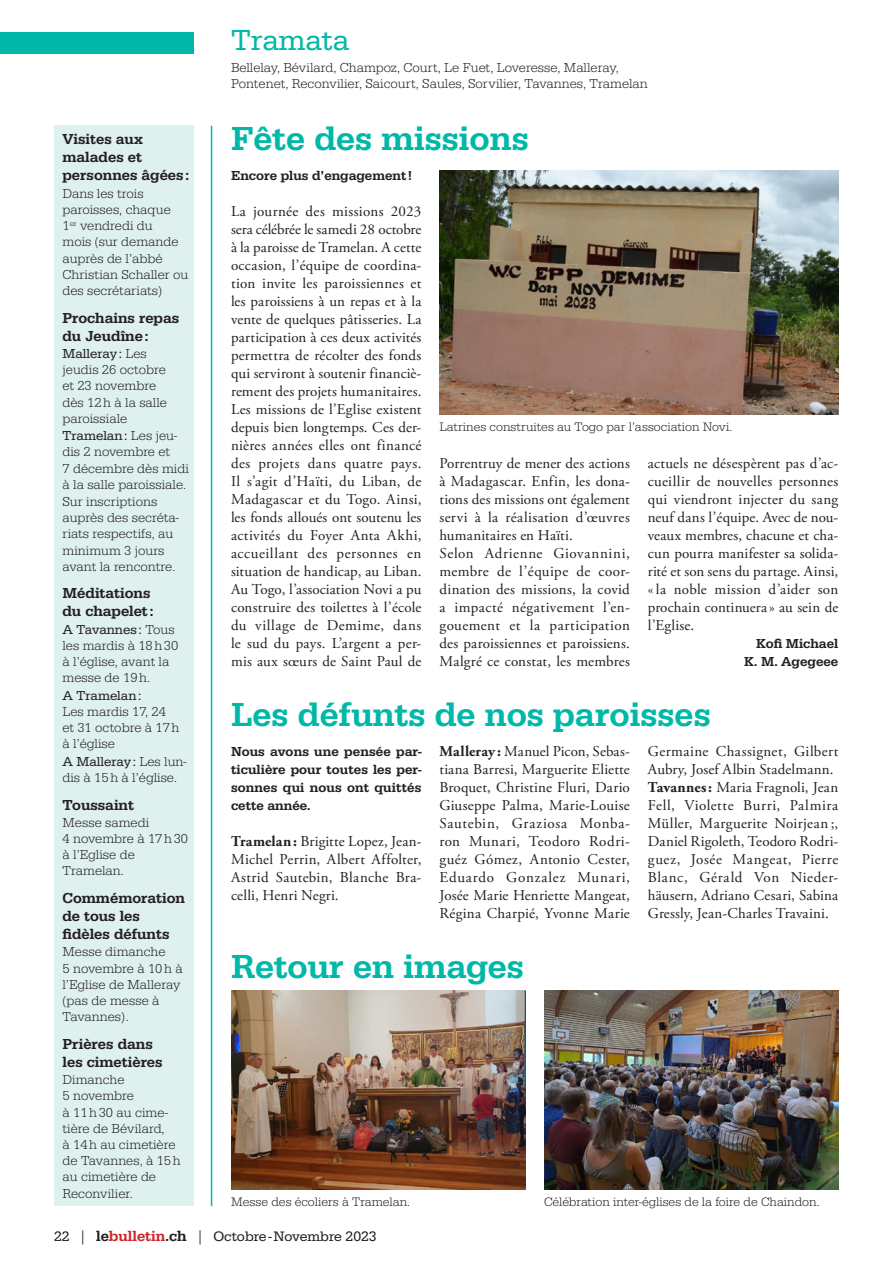
<style>
.page{position:relative;width:893px;height:1263px;background:#fff}
.page>*{position:absolute;margin:0;border:0;box-sizing:border-box;transform-origin:0 0}
.Titre{font:500 34.5px "Serifa";color:#00b8a7}
.t1{font:30px "Serifa";color:#00b8a7}
.Texte_base{font:15px/18px "Adobe Garamond Pro";letter-spacing:.015em;color:#231f20;text-align:justify}
.Titre_colonne{font:500 15px/18px "Serifa";color:#231f20}
.t2{font:14.25px "Serifa";color:#231f20}
.Texte_colonne{font:300 13.5px/16.2px "Serifa";color:#231f20}
.Chapô{font:500 13.5px/18px "Serifa";letter-spacing:.005em;color:#231f20;text-align:justify}
.Signature{font:500 13.5px/18px "Serifa";color:#231f20;text-align:right}
.Légende{font:300 12.75px "Serifa";color:#231f20}
.s1{font-weight:400}
.s2{font-weight:700}
.s3{font-family:"Adobe Garamond Pro"}
.s4{font-weight:500;font-size:15px}
.s5{font-weight:500;font-size:15px;color:#d1232a}
</style>
<div class="page">
<div style="left:0;top:33px;width:193px;height:21px;background:#00b8a7"></div>
<hr style="left:211px;top:126px;width:1px;height:1080px;background:#00b8a7">
<div style="left:54px;top:126px;width:139px;height:1080px;background:#dff1ef"></div>
<img style="left:439px;top:171px;width:400px;height:243px">
<img style="left:544px;top:990px;width:294px;height:199px">
<img style="left:231px;top:990px;width:294px;height:199px">
<p class="Titre_colonne" style="left:63px;top:130px;width:128px">Visites aux malades et personnes âgées :</p>
<p class="Texte_colonne" style="left:63px;top:185px;width:127px">Dans les trois paroisses, chaque<br>1<sup>er</sup> vendredi du<br>mois (sur demande auprès de l’abbé<br>Christian Schaller ou des secrétariats)</p>
<p class="Titre_colonne" style="left:63px;top:309px;width:118px">Prochains repas du Jeudîne :</p>
<p class="Texte_colonne" style="left:63px;top:345px;width:106px"><span class="s1">Malleray :</span> Les jeudis 26 octobre et 23 novembre dès 12 h à la salle paroissiale</p>
<p class="Texte_colonne" style="left:63px;top:428px;width:128px"><span class="s1">Tramelan :</span> Les jeu&shy;dis 2 novembre et<br>7 décembre dès midi à la salle paroissiale.</p>
<p class="Texte_colonne" style="left:63px;top:494px;width:118px">Sur inscriptions auprès des secréta&shy;riats respectifs, au minimum 3 jours avant la rencontre.</p>
<p class="Titre_colonne" style="left:63px;top:584px;width:92px">Méditations du chapelet :</p>
<p class="Texte_colonne" style="left:63px;top:621px;width:117px"><span class="s1">A Tavannes :</span> Tous les mardis à 18 h 30 à l’église, avant la messe de 19 h.</p>
<p class="Texte_colonne" style="left:63px;top:687px;width:118px"><span class="s1">A Tramelan :<br></span>Les mardis 17, 24 et 31 octobre à 17 h à l’église</p>
<p class="Texte_colonne" style="left:63px;top:753px;width:125px"><span class="s1">A Malleray :</span> Les lun&shy;dis à 15 h à l’église.</p>
<p class="Titre_colonne" style="left:63px;top:795px;width:73px">Toussaint</p>
<p class="Texte_colonne" style="left:63px;top:814px;width:127px">Messe samedi<br>4 novembre à 17 h 30 à l’Eglise de<br>Tramelan.</p>
<p class="Titre_colonne" style="left:63px;top:889px;width:124px">Commémoration de tous les fidèles défunts</p>
<p class="Texte_colonne" style="left:63px;top:944px;width:122px">Messe dimanche<br>5 novembre à 10 h à l’Eglise de Malleray (pas de messe à<br>Tavannes).</p>
<p class="Titre_colonne" style="left:63px;top:1035px;width:102px">Prières dans les cimetières</p>
<p class="Texte_colonne" style="left:63px;top:1072px;width:120px">Dimanche<br>5 novembre<br>à 11 h 30 au cime&shy;tière de Bévilard,<br>à 14 h au cimetière de Tavannes, à 15 h au cimetière de<br>Reconvilier.</p>
<h2 class="t1" style="left:231px;top:23px;width:120px">Tramata</h2>
<p class="Texte_colonne" style="left:231px;top:59px;width:418px">Bellelay, Bévilard, Champoz, Court, Le Fuet, Loveresse, Malleray,<br>Pontenet, Reconvilier, Saicourt, Saules, Sorvilier, Tavannes, Tramelan</p>
<p class="Titre" style="left:231px;top:118px;width:299px">Fête des missions</p>
<p class="Chapô" style="left:231px;top:166px;width:182px">Encore plus d’engagement !</p>
<p class="Texte_base" style="left:231px;top:203px;width:192px">La journée des missions 2023 sera célébrée le samedi 28 octobre à la paroisse de Tramelan. A cette occasion, l’équipe de coordina&shy;tion invite les paroissiennes et les paroissiens à un repas et à la vente de quelques pâtisseries. La participation à ces deux activités permettra de récolter des fonds qui serviront à soutenir financiè&shy;rement des projets humanitaires.</p>
<p class="Texte_base" style="left:231px;top:401px;width:192px">Les missions de l’Eglise existent depuis bien longtemps. Ces der&shy;nières années elles ont financé des projets dans quatre pays.<br>Il s’agit d’Haïti, du Liban, de Madagascar et du Togo. Ainsi, les fonds alloués ont soutenu les activités du Foyer Anta Akhi, accueillant des personnes en situation de handicap, au Liban.<br>Au Togo, l’association Novi a pu construire des toilettes à l’école du village de Demime, dans le sud du pays. L’argent a per&shy;mis aux sœurs de Saint Paul de</p>
<p class="Légende" style="left:439px;top:420px;width:294px">Latrines construites au Togo par l’association Novi.</p>
<p class="Texte_base" style="left:439px;top:455px;width:192px">Porrentruy de mener des actions à Madagascar. Enfin, les dona&shy;tions des missions ont également servi à la réalisation d’œuvres humanitaires en Haïti.</p>
<p class="Texte_base" style="left:439px;top:545px;width:192px">Selon Adrienne Giovannini, membre de l’équipe de coor&shy;dination des missions, la covid a impacté négativement l’en&shy;gouement et la participation des paroissiennes et paroissiens.<br>Malgré ce constat, les membres</p>
<p class="Texte_base" style="left:648px;top:455px;width:192px">actuels ne désespèrent pas d’ac&shy;cueillir de nouvelles personnes qui viendront injecter du sang neuf dans l’équipe. Avec de nou&shy;veaux membres, chacune et cha&shy;cun pourra manifester sa solida&shy;rité et son sens du partage. Ainsi, «la noble mission d’aider son prochain continuera » au sein de l’Eglise.</p>
<p class="Signature" style="left:744px;top:634px;width:96px">Kofi Michael<br>K. M. Agegeee</p>
<p class="Titre" style="left:231px;top:694px;width:481px">Les défunts de nos paroisses</p>
<p class="Chapô" style="left:231px;top:742px;width:192px">Nous avons une pensée par&shy;ticulière pour toutes les per&shy;sonnes qui nous ont quittés cette année.</p>
<p class="Texte_base" style="left:231px;top:833px;width:192px"><span class="s2">Tramelan:</span> Brigitte Lopez, Jean-Michel Perrin, Albert Affolter, Astrid Sautebin, Blanche Bra&shy;celli, Henri Negri.</p>
<p class="Texte_base" style="left:439px;top:743px;width:192px"><span class="s2">Malleray :</span> Manuel Picon, Sebas&shy;tiana Barresi, Marguerite Eliette Broquet, Christine Fluri, Dario Giuseppe Palma, Marie-Louise Sautebin, Graziosa Monba&shy;ron Munari, Teodoro Rodri&shy;guéz Gómez, Antonio Cester, Eduardo Gonzalez Munari, Josée Marie Henriette Mangeat, Régina Charpié, Yvonne Marie</p>
<p class="Texte_base" style="left:648px;top:743px;width:192px">Germaine Chassignet, Gilbert<br>Aubry, Josef Albin Stadelmann.</p>
<p class="Texte_base" style="left:648px;top:779px;width:192px"><span class="s2">Tavannes:</span> Maria Fragnoli, Jean Fell, Violette Burri, Palmira Müller, Marguerite Noirjean ;, Daniel Rigoleth, Teodoro Rodri&shy;guez, Josée Mangeat, Pierre Blanc, Gérald Von Nieder&shy;häusern, Adriano Cesari, Sabina Gressly, Jean-Charles Travaini.</p>
<p class="Titre" style="left:231px;top:946px;width:294px">Retour en images</p>
<p class="Légende" style="left:231px;top:1195px;width:180px">Messe des écoliers à Tramelan.</p>
<p class="Légende" style="left:544px;top:1195px;width:277px">Célébration inter-églises de la foire de Chaindon.</p>
<p class="t2" style="left:54px;top:1228px;width:324px">22 <span class="s3">|</span> <span class="s4">le</span><span class="s5">bulletin</span><span class="s4">.ch</span> <span class="s3">|</span> Octobre - Novembre 2023</p>
</div>
